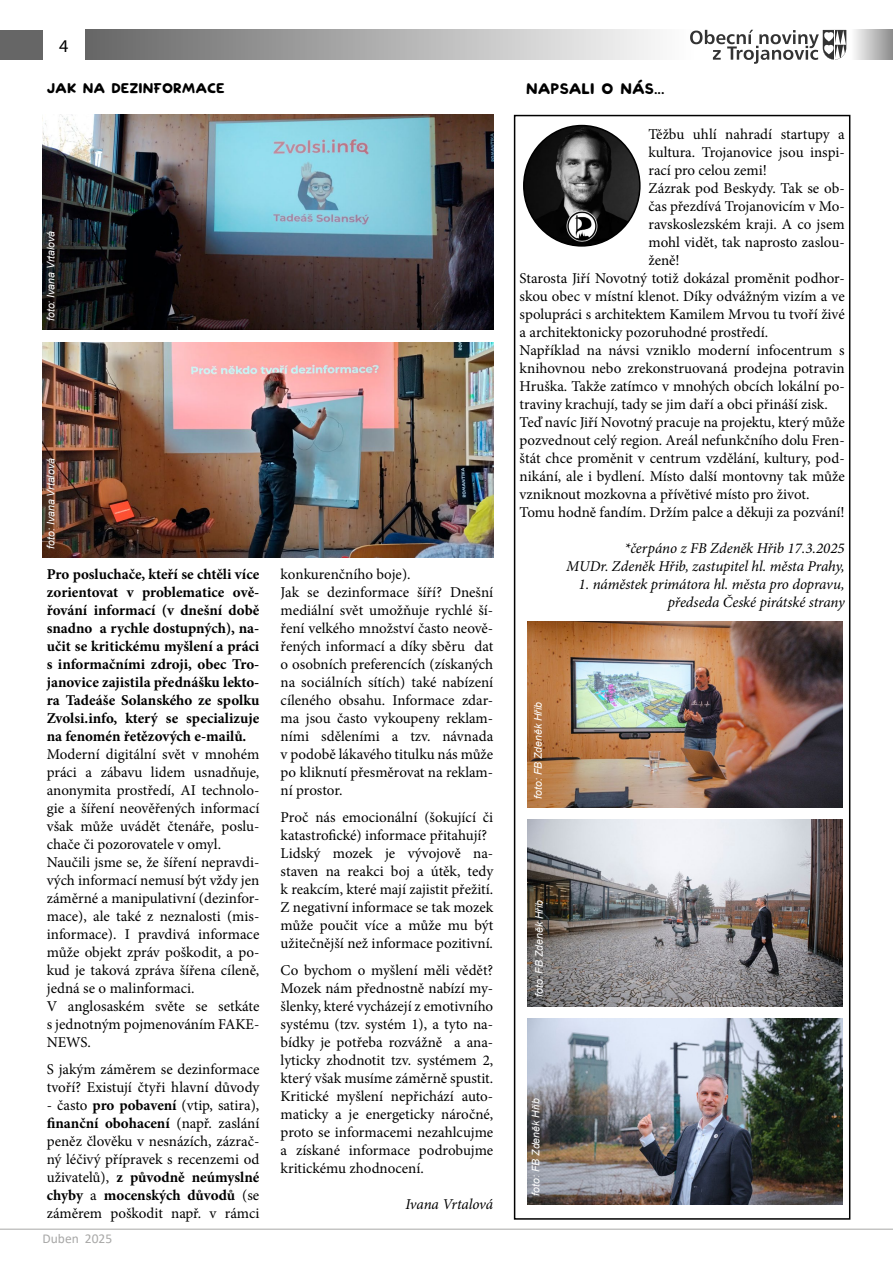
<style>
.page{position:relative;width:893px;height:1263px;background:#fff}
.page>*{position:absolute;margin:0;border:0;box-sizing:border-box;transform-origin:0 0}
.t1{font:19.5px "UAX font 2017 final";color:#000}
.t2{font:18px "UAX font 2017 final";color:#000}
.t3{font:18px "Myriad Pro";color:#000}
.t4{font:15px/18px "Minion Pro";color:#000}
.t5{font:700 15px/18px "Minion Pro";color:#000;text-align:justify}
.t6{font:italic 15px/18px "Minion Pro";letter-spacing:-.01em;color:#000;text-align:right}
.t7{font:13.5px "Calibri";color:#a8a8a7}
.t8{font:italic 10.5px "Arial";color:#fff}
.s1{font-weight:700}
</style>
<div class="page">
<div style="left:0;top:30px;width:43px;height:30px;background:#666"></div>
<div style="left:85px;top:30px;width:608px;height:30px;background:linear-gradient(to right,#666,#fefefe)"></div>
<div style="left:850px;top:30px;width:43px;height:30px;background:linear-gradient(to right,#fff,#8c8c8c)"></div>
<svg style="left:690px;top:30px;width:156px;height:34px"></svg>
<hr style="left:0;top:1229px;width:893px;height:1px;background:#a8a8a7">
<img style="left:43px;top:115px;width:450px;height:215px">
<div style="left:514px;top:115px;width:336px;height:1105px;border:2px solid #000"></div>
<img style="left:524px;top:126px;width:114px;height:120px">
<div style="left:523px;top:125px;width:118px;height:122px;border:2px solid #000;border-radius:50%"></div>
<img style="left:527px;top:621px;width:316px;height:187px">
<img style="left:527px;top:819px;width:316px;height:187px">
<img style="left:528px;top:1018px;width:315px;height:187px">
<img style="left:43px;top:342px;width:450px;height:215px">
<p class="t3" style="left:59px;top:35px;width:11px">4</p>
<p class="t2" style="left:47px;top:78px;width:180px">Jak na dezinformace</p>
<h1 class="t1" style="left:526px;top:77px;width:140px">napsali o nás...</h1>
<p class="t4" style="left:648px;top:125px;width:198px">Těžbu uhlí nahradí startupy a</p>
<p class="t4" style="left:648px;top:143px;width:198px">kultura. Trojanovice jsou inspi-</p>
<p class="t4" style="left:648px;top:161px;width:120px">rací pro celou zemi!</p>
<p class="t4" style="left:648px;top:179px;width:198px">Zázrak pod Beskydy. Tak se ob-</p>
<p class="t4" style="left:648px;top:197px;width:198px">čas přezdívá Trojanovicím v Mo-</p>
<p class="t4" style="left:648px;top:215px;width:198px">ravskoslezském kraji. A co jsem</p>
<p class="t4" style="left:648px;top:233px;width:198px">mohl vidět, tak naprosto zaslou-</p>
<p class="t4" style="left:648px;top:251px;width:33px">ženě!</p>
<p class="t4" style="left:520px;top:269px;width:327px">Starosta Jiří Novotný totiž dokázal proměnit podhor-</p>
<p class="t4" style="left:520px;top:287px;width:327px">skou obec v místní klenot. Díky odvážným vizím a ve</p>
<p class="t4" style="left:520px;top:305px;width:327px">spolupráci s architektem Kamilem Mrvou tu tvoří živé</p>
<p class="t4" style="left:520px;top:323px;width:250px">a architektonicky pozoruhodné prostředí.</p>
<p class="t4" style="left:520px;top:341px;width:327px">Například na návsi vzniklo moderní infocentrum s</p>
<p class="t4" style="left:520px;top:359px;width:327px">knihovnou nebo zrekonstruovaná prodejna potravin</p>
<p class="t4" style="left:520px;top:377px;width:327px">Hruška. Takže zatímco v mnohých obcích lokální po-</p>
<p class="t4" style="left:520px;top:395px;width:310px">traviny krachují, tady se jim daří a obci přináší zisk.</p>
<p class="t4" style="left:520px;top:413px;width:327px">Teď navíc Jiří Novotný pracuje na projektu, který může</p>
<p class="t4" style="left:520px;top:431px;width:327px">pozvednout celý region. Areál nefunkčního dolu Fren-</p>
<p class="t4" style="left:520px;top:449px;width:327px">štát chce proměnit v centrum vzdělání, kultury, pod-</p>
<p class="t4" style="left:520px;top:467px;width:327px">nikání, ale i bydlení. Místo další montovny tak může</p>
<p class="t4" style="left:520px;top:485px;width:291px">vzniknout mozkovna a přívětivé místo pro život.</p>
<p class="t4" style="left:520px;top:503px;width:327px">Tomu hodně fandím. Držím palce a děkuji za pozvání!</p>
<p class="t6" style="left:566px;top:539px;width:280px">*čerpáno z FB Zdeněk Hřib 17.3.2025<br>MUDr. Zdeněk Hřib, zastupitel hl. města Prahy,</p>
<p class="t6" style="left:579px;top:575px;width:268px">1. náměstek primátora hl. města pro dopravu, předseda České pirátské strany</p>
<p class="t8" style="left:44px;top:321px;width:92px;rotate:-90deg">foto: Ivana Vrtalová</p>
<p class="t8" style="left:44px;top:549px;width:92px;rotate:-90deg">foto: Ivana Vrtalová</p>
<p class="t5" style="left:47px;top:565px;width:214px">Pro posluchače, kteří se chtěli více zorientovat v problematice ově&shy;řování informací (v dnešní době snadno a rychle dostupných), na&shy;učit se kritickému myšlení a práci s informačními zdroji, obec Tro&shy;janovice zajistila přednášku lekto&shy;ra Tadeáše Solanského ze spolku Zvolsi.info, který se specializuje na fenomén řetězových e-mailů.</p>
<p class="t4" style="left:47px;top:745px;width:214px">Moderní digitální svět v mnohém práci a zábavu lidem usnadňuje, anonymita prostředí, AI technolo&shy;gie a šíření neověřených informací však může uvádět čtenáře, poslu&shy;chače či pozorovatele v omyl.<br>Naučili jsme se, že šíření nepravdi&shy;vých informací nemusí být vždy jen záměrné a manipulativní (dezinfor&shy;mace), ale také z neznalosti (mis&shy;informace). I pravdivá informace může objekt zpráv poškodit, a po&shy;kud je taková zpráva šířena cíleně, jedná se o malinformaci.<br>V anglosaském světe se setkáte s jednotným pojmenováním FAKE-<br>NEWS.</p>
<p class="t4" style="left:47px;top:1060px;width:214px">S jakým záměrem se dezinformace tvoří? Existují čtyři hlavní důvody</p>
<p class="t4" style="left:47px;top:1096px;width:214px;text-align:justify">- často <span class="s1">pro pobavení</span> (vtip, satira), <span class="s1">finanční obohacení</span> (např. zaslání peněz člověku v nesnázích, zázrač&shy;ný léčivý přípravek s recenzemi od uživatelů), <span class="s1">z původně neúmyslné chyby</span> a <span class="s1">mocenských důvodů</span> (se záměrem poškodit např. v rámci</p>
<p class="t4" style="left:281px;top:565px;width:214px">konkurenčního boje).<br>Jak se dezinformace šíří? Dnešní mediální svět umožňuje rychlé ší&shy;ření velkého množství často neově&shy;řených informací a díky sběru dat o osobních preferencích (získaných na sociálních sítích) také nabízení cíleného obsahu. Informace zdar&shy;ma jsou často vykoupeny reklam&shy;ními sděleními a tzv. návnada v podobě lákavého titulku nás může po kliknutí přesměrovat na reklam&shy;ní prostor.</p>
<p class="t4" style="left:281px;top:808px;width:214px">Proč nás emocionální (šokující či katastrofické) informace přitahují?<br>Lidský mozek je vývojově na&shy;staven na reakci boj a útěk, tedy k reakcím, které mají zajistit přežití.<br>Z negativní informace se tak mozek může poučit více a může mu být užitečnější než informace pozitivní.</p>
<p class="t4" style="left:281px;top:961px;width:214px;text-align:justify">Co bychom o myšlení měli vědět?<br>Mozek nám přednostně nabízí my&shy;šlenky, které vycházejí z emotivního systému (tzv. systém 1), a tyto na&shy;bídky je potřeba rozvážně a ana&shy;lyticky zhodnotit tzv. systémem 2, který však musíme záměrně spustit.<br>Kritické myšlení nepřichází auto&shy;maticky a je energeticky náročné, proto se informacemi nezahlcujme a získané informace podrobujme kritickému zhodnocení.</p>
<p class="t6" style="left:405px;top:1195px;width:89px">Ivana Vrtalová</p>
<p class="t8" style="left:531px;top:799px;width:98px;rotate:-90deg">foto: FB Zdeněk Hřib</p>
<p class="t8" style="left:532px;top:997px;width:98px;rotate:-90deg">foto: FB Zdeněk Hřib</p>
<p class="t8" style="left:529px;top:1195px;width:98px;rotate:-90deg">foto: FB Zdeněk Hřib</p>
<p class="t7" style="left:43px;top:1229px;width:71px">Duben 2025</p>
</div>
